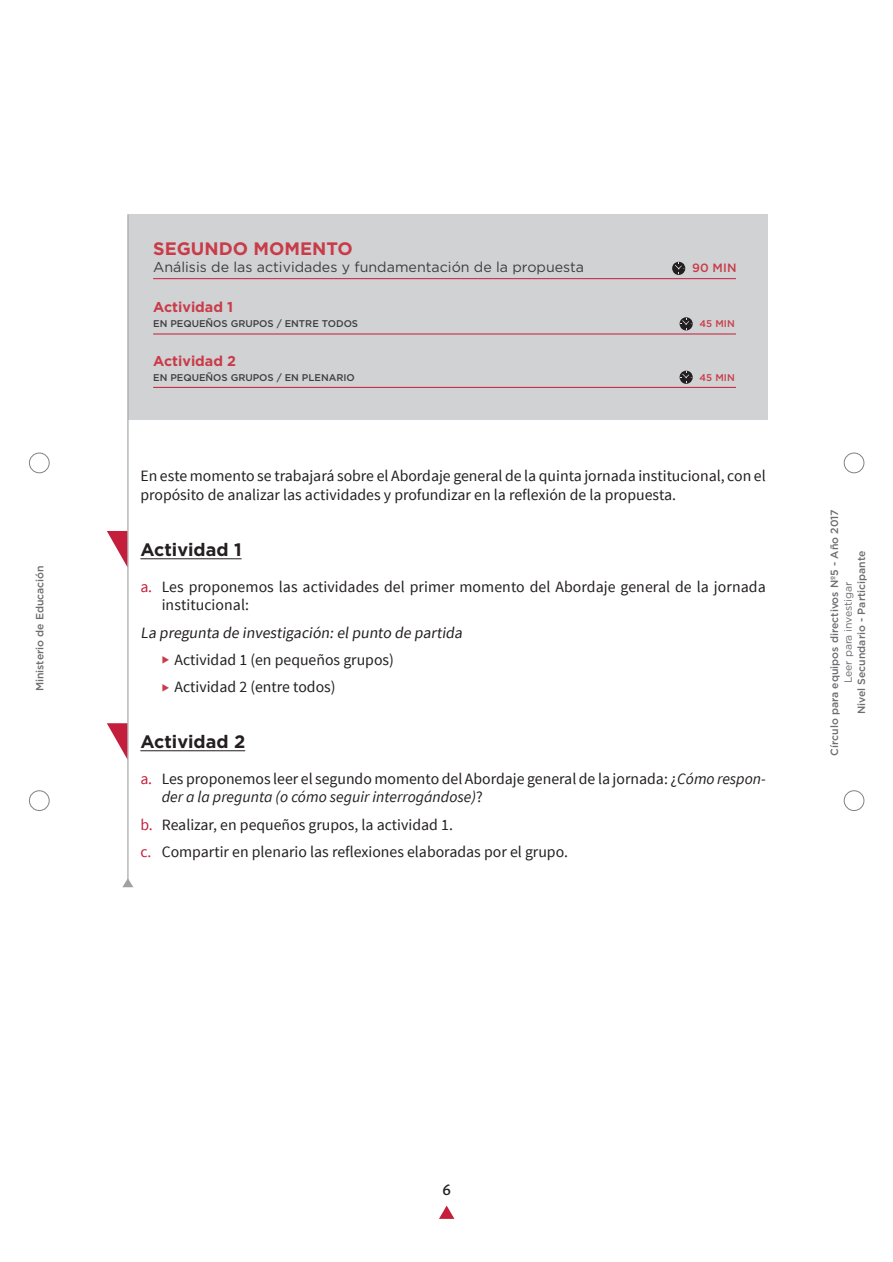
<style>
.page{position:relative;width:893px;height:1262px;background:#fff}
.page>*{position:absolute;margin:0;border:0;box-sizing:border-box;transform-origin:0 0}
.t1{font:700 18px "Gotham";color:#231f20}
.t2{font:700 18px "Gotham";color:#c93b49}
.t3{font:500 18px "Alegreya Sans";color:#231f20}
.t4{font:15.75px/18.8px "Source Sans Pro";color:#231f20}
.t5{font:14.25px "Gotham";color:#3e3e3f}
.t6{font:700 14.25px "Gotham";color:#c93b49}
.t7{font:500 12px "Gotham";color:#c93b49}
.t8{font:500 10.5px "Gotham";color:#6c6d70}
.t9{font:10.5px "Gotham";letter-spacing:-.01em;color:#6c6d70}
.t10{font:500 9.75px "Gotham";color:#3e3e3f}
.t11{font:500 9.75px "Gotham";letter-spacing:.01em;color:#c93b49}
.s1{color:#c41e3c}
.s2{font-style:italic}
</style>
<div class="page">
<div style="left:29px;top:453px;width:20px;height:20px;border:1px solid #808285;border-radius:50%"></div>
<div style="left:29px;top:790px;width:20px;height:20px;border:1px solid #808285;border-radius:50%"></div>
<div style="left:844px;top:453px;width:20px;height:20px;border:1px solid #808285;border-radius:50%"></div>
<div style="left:844px;top:790px;width:20px;height:20px;border:1px solid #808285;border-radius:50%"></div>
<svg style="left:439px;top:1205px;width:15px;height:13px"></svg>
<svg style="left:107px;top:531px;width:20px;height:36px"></svg>
<svg style="left:107px;top:723px;width:20px;height:36px"></svg>
<div style="left:128px;top:214px;width:639px;height:206px;background:#d1d2d4"></div>
<hr style="left:127px;top:214px;width:1px;height:668px;background:#a0a1a5">
<svg style="left:122px;top:878px;width:11px;height:9px"></svg>
<hr style="left:153px;top:278px;width:583px;height:1px;background:#c41e3c">
<hr style="left:153px;top:334px;width:583px;height:1px;background:#c41e3c">
<hr style="left:153px;top:387px;width:583px;height:1px;background:#c41e3c">
<hr style="left:140px;top:558px;width:101px;height:1px;background:#231f20">
<hr style="left:140px;top:750px;width:105px;height:1px;background:#231f20">
<svg style="left:672px;top:262px;width:13px;height:13px"></svg>
<svg style="left:679px;top:317px;width:13px;height:13px"></svg>
<svg style="left:679px;top:370px;width:13px;height:14px"></svg>
<p class="t8" style="left:33px;top:691px;width:128px;rotate:-90deg">Ministerio de Educación</p>
<p class="t2" style="left:153px;top:236px;width:201px">SEGUNDO MOMENTO</p>
<p class="t5" style="left:153px;top:258px;width:432px">Análisis de las actividades y fundamentación de la propuesta</p>
<p class="t7" style="left:692px;top:260px;width:46px">90 MIN</p>
<p class="t6" style="left:153px;top:298px;width:82px">Actividad 1</p>
<p class="t10" style="left:153px;top:317px;width:206px">EN PEQUEÑOS GRUPOS / ENTRE TODOS</p>
<p class="t11" style="left:699px;top:317px;width:37px">45 MIN</p>
<p class="t6" style="left:153px;top:351px;width:84px">Actividad 2</p>
<p class="t10" style="left:153px;top:371px;width:203px">EN PEQUEÑOS GRUPOS / EN PLENARIO</p>
<p class="t11" style="left:699px;top:371px;width:37px">45 MIN</p>
<p class="t4" style="left:140px;top:467px;width:627px">En este momento se trabajará sobre el Abordaje general de la quinta jornada institucional, con el propósito de analizar las actividades y profundizar en la reflexión de la propuesta.</p>
<p class="t1" style="left:140px;top:537px;width:103px">Actividad 1</p>
<p class="t4" style="left:162px;top:577px;width:605px;text-indent:-21px"><span class="s1">a.</span> Les proponemos las actividades del primer momento del Abordaje general de la jornada institucional:</p>
<p class="t4" style="left:174px;top:619px;width:292px;line-height:27.3px;text-indent:-34px">La pregunta de investigación:elpunto de partida<br>Actividad 1 (en pequeños grupos)<br>Actividad 2 (entre todos)</p>
<p class="t1" style="left:140px;top:729px;width:106px">Actividad 2</p>
<p class="t4" style="left:162px;top:769px;width:605px;text-indent:-21px"><span class="s1">a.</span> Les proponemos leer el segundo momento del Abordaje general de la jornada: ¿<span class="s2">Cómo respon&shy;der a la pregunta (o cómo seguir interrogándose)</span>?</p>
<p class="t4" style="left:140px;top:811px;width:429px;line-height:27.3px"><span class="s1">b.</span> Realizar, en pequeños grupos, la actividad 1.<br><span class="s1">c.</span> Compartir en plenario las reflexiones elaboradas por el grupo.</p>
<p class="t8" style="left:827px;top:755px;width:248px;rotate:-90deg">Círculo para equipos directivos Nº5 - Año 2017</p>
<p class="t8" style="left:854px;top:714px;width:165px;rotate:-90deg">Nivel Secundario - Participante</p>
<p class="t9" style="left:841px;top:683px;width:103px;rotate:-90deg">Leer para investigar</p>
<p class="t3" style="left:442px;top:1176px;width:10px">6</p>
</div>
